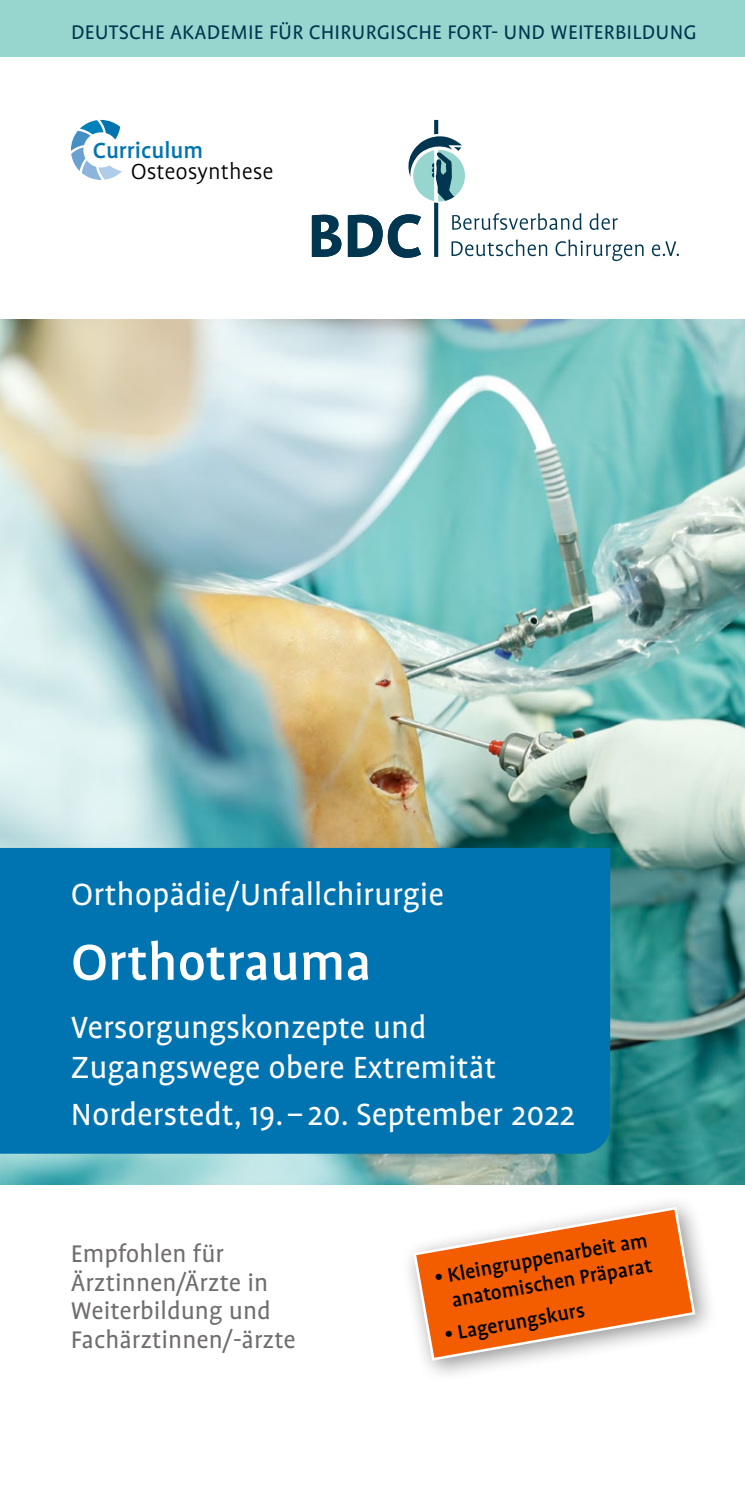
<style>
.page{position:relative;width:745px;height:1489px;background:#fff}
.page>*{position:absolute;margin:0;border:0;box-sizing:border-box;transform-origin:0 0}
.t1{font:500 57.5px "Profile Pro";color:#fff}
.t2{font:35px/40px "Profile Pro";color:#fff}
.t3{font:27.5px/28.2px "Profile Pro";color:#6f6e6c}
.t4{font:300 25px "Profile Pro";color:#000}
.t5{font:500 25px "Profile Pro";color:#0073b1}
.t6{font:22.5px "Profile Pro";letter-spacing:.01em;color:#003650}
.t7{font:500 22.25px/25.5px "Profile Pro";color:#000;text-align:center}
</style>
<div class="page">
<img style="left:0;top:319px;width:744px;height:864px">
<svg style="left:312px;top:215px;width:29px;height:42px"></svg>
<svg style="left:651px;top:241px;width:27px;height:15px"></svg>
<svg style="left:347px;top:120px;width:296px;height:141px"></svg>
<div style="left:400px;top:1193px;width:317px;height:190px;background:#000;opacity:.43"></div>
<svg style="left:411px;top:1205px;width:285px;height:156px"></svg>
<div style="left:0;top:0;width:744px;height:57px;background:#96d6ce"></div>
<div style="left:0;top:847px;width:609px;height:306px;background:#0073b1"></div>
<svg style="left:71px;top:120px;width:51px;height:60px"></svg>
<p class="t6" style="left:71px;top:20px;width:626px">DEUTSCHE AKADEMIE FÜR CHIRURGISCHE FORT- UND WEITERBILDUNG</p>
<p class="t5" style="left:93px;top:136px;width:112px">Curriculum</p>
<p class="t4" style="left:131px;top:158px;width:144px">Osteosynthese</p>
<p class="t2" style="left:71px;top:875px;width:374px">Orthopädie/Unfallchirurgie</p>
<h1 class="t1" style="left:71px;top:929px;width:302px">Orthotrauma</h1>
<p class="t2" style="left:71px;top:1008px;width:427px">Versorgungskonzepte und<br>Zugangswege obere Extremität</p>
<p class="t2" style="left:71px;top:1095px;width:505px">Norderstedt, 19.– 20. September 2022</p>
<p class="t3" style="left:71px;top:1240px;width:226px">Empfohlen für<br>Ärztinnen/Ärzte in<br>Weiterbildung und<br>Fachärztinnen/-ärzte</p>
<p class="t7" style="left:432px;top:1265px;width:218px;rotate:-10deg">• Kleingruppenarbeit am anatomischen Präparat</p>
<p class="t7" style="left:442px;top:1322px;width:143px;rotate:-10deg">• Lagerungskurs</p>
</div>
